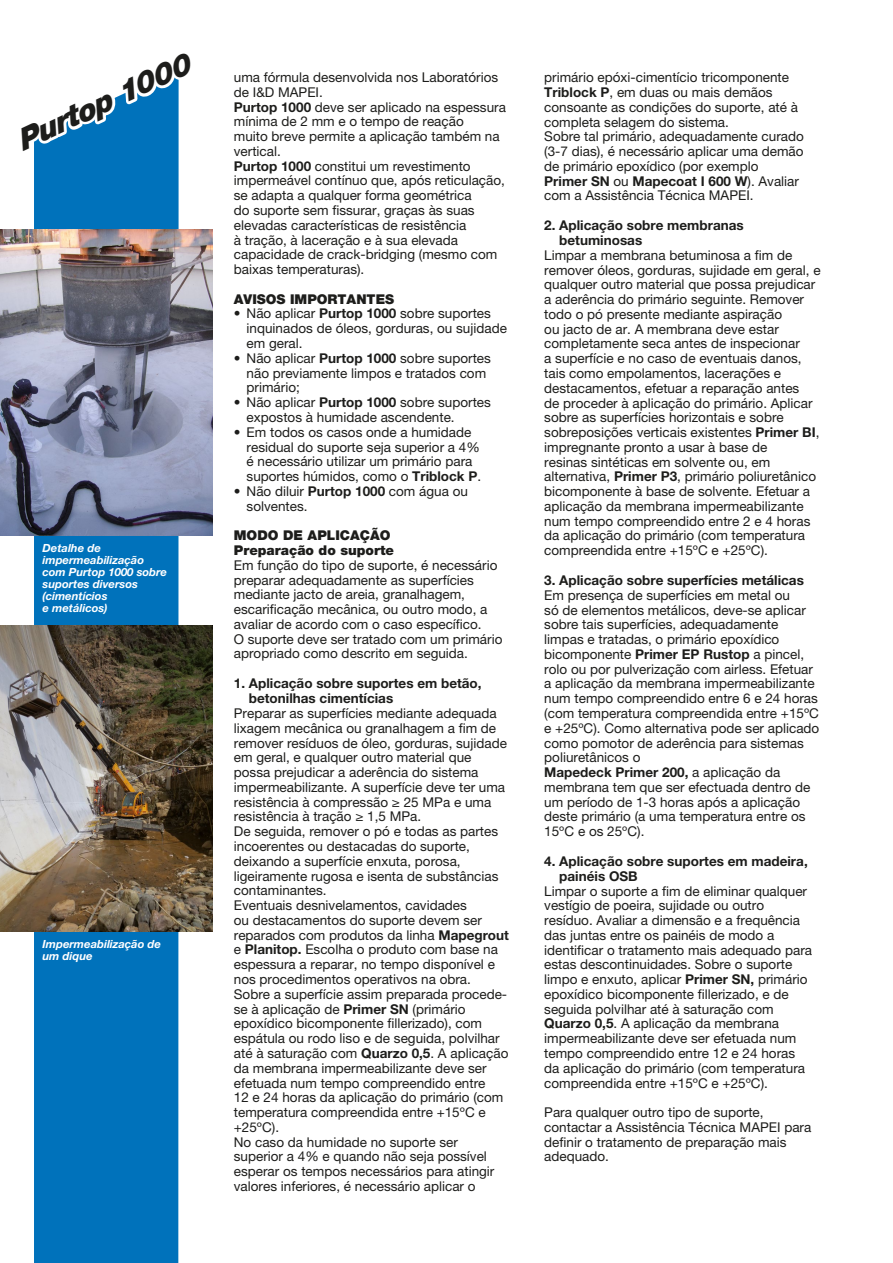
<style>
.page{position:relative;width:893px;height:1263px;background:#fff}
.page>*{position:absolute;margin:0;border:0;box-sizing:border-box;transform-origin:0 0}
.t1{font:italic 900 29.85px "Helvetica Neue LTW1 G";color:#1d1d1b}
.t2{font:13.5px/14.9px "Helvetica Neue LTW1 G";color:#1d1d1b}
.t3{font:700 13.5px/14.7px "Helvetica Neue LTW1 G";color:#1d1d1b}
.t4{font:900 13.5px/14.9px "Helvetica Neue LTW1 G";color:#1d1d1b}
.t5{font:italic 700 11.25px/12px "Helvetica Neue LTW1 G";color:#fff}
.s1{color:#fff}
.s2{font-weight:700}
</style>
<div class="page">
<div style="left:34px;top:163px;width:145px;height:1100px;background:#0072bb"></div>
<svg style="left:34px;top:73px;width:145px;height:90px"></svg>
<img style="left:0;top:230px;width:213px;height:306px">
<img style="left:0;top:625px;width:213px;height:306px">
<h1 class="t1" style="left:12px;top:125px;width:189px;rotate:-25deg">Purtop 1<span class="s1">000</span></h1>
<p class="t5" style="left:43px;top:542px;width:126px">Detalhe de impermeabilização com Purtop 1000 sobre suportes diversos (cimentícios<br>e metálicos)</p>
<p class="t5" style="left:43px;top:938px;width:120px">Impermeabilização de um dique</p>
<p class="t2" style="left:234px;top:70px;width:274px">uma fórmula desenvolvida nos Laboratórios de I&amp;D MAPEI.<br><span class="s2">Purtop 1000</span> deve ser aplicado na espessura mínima de 2 mm e o tempo de reação<br>muito breve permite a aplicação também na vertical.<br><span class="s2">Purtop 1000</span> constitui um revestimento impermeável contínuo que, após reticulação, se adapta a qualquer forma geométrica<br>do suporte sem fissurar, graças às suas elevadas características de resistência<br>à tração, à laceração e à sua elevada capacidade de crack-bridging (mesmo com baixas temperaturas).</p>
<p class="t4" style="left:234px;top:291px;width:162px">AVISOS IMPORTANTES</p>
<p class="t2" style="left:247px;top:306px;width:262px;text-indent:-13px">• Não aplicar <span class="s2">Purtop 1000</span> sobre suportes inquinados de óleos, gorduras, ou sujidade em geral.</p>
<p class="t2" style="left:247px;top:350px;width:246px;text-indent:-13px">• Não aplicar <span class="s2">Purtop 1000</span> sobre suportes não previamente limpos e tratados com primário;</p>
<p class="t2" style="left:247px;top:395px;width:246px;text-indent:-13px">• Não aplicar <span class="s2">Purtop 1000</span> sobre suportes expostos à humidade ascendente.</p>
<p class="t2" style="left:247px;top:424px;width:236px;text-indent:-13px">• Em todos os casos onde a humidade residual do suporte seja superior a 4% é necessário utilizar um primário para suportes húmidos, como o <span class="s2">Triblock P</span>.</p>
<p class="t2" style="left:247px;top:484px;width:223px;text-indent:-13px">• Não diluir <span class="s2">Purtop 1000</span> com água ou solventes.</p>
<p class="t4" style="left:234px;top:528px;width:162px">MODO DE APLICAÇÃO<br>Preparação do suporte</p>
<p class="t2" style="left:234px;top:557px;width:270px">Em função do tipo de suporte, é necessário preparar adequadamente as superfícies mediante jacto de areia, granalhagem, escarificação mecânica, ou outro modo, a avaliar de acordo com o caso específico.<br>O suporte deve ser tratado com um primário apropriado como descrito em seguida.</p>
<p class="t3" style="left:249px;top:676px;width:234px;text-indent:-15px">1. Aplicação sobre suportes em betão, betonilhas cimentícias</p>
<p class="t2" style="left:234px;top:706px;width:277px">Preparar as superfícies mediante adequada lixagem mecânica ou granalhagem a fim de remover resíduos de óleo, gorduras, sujidade em geral, e qualquer outro material que possa prejudicar a aderência do sistema impermeabilizante. A superfície deve ter uma resistência à compressão ≥ 25 MPa e uma resistência à tração ≥ 1,5 MPa.<br>De seguida, remover o pó e todas as partes incoerentes ou destacadas do suporte, deixando a superfície enxuta, porosa, ligeiramente rugosa e isenta de substâncias contaminantes.<br>Eventuais desnivelamentos, cavidades<br>ou destacamentos do suporte devem ser reparados com produtos da linha <span class="s2">Mapegrout </span>e <span class="s2">Planitop.</span> Escolha o produto com base na espessura a reparar, no tempo disponível e nos procedimentos operativos na obra.<br>Sobre a superfície assim preparada procede&shy;se à aplicação de <span class="s2">Primer SN</span> (primário epoxídico bicomponente fillerizado), com espátula ou rodo liso e de seguida, polvilhar até à saturação com <span class="s2">Quarzo 0,5</span>. A aplicação da membrana impermeabilizante deve ser efetuada num tempo compreendido entre<br>12 e 24 horas da aplicação do primário (com temperatura compreendida entre +15ºC e +25ºC).<br>No caso da humidade no suporte ser superior a 4% e quando não seja possível esperar os tempos necessários para atingir valores inferiores, é necessário aplicar o</p>
<p class="t2" style="left:544px;top:70px;width:261px">primário epóxi-cimentício tricomponente <span class="s2">Triblock P</span>, em duas ou mais demãos consoante as condições do suporte, até à completa selagem do sistema.<br>Sobre tal primário, adequadamente curado (3-7 dias), é necessário aplicar uma demão de primário epoxídico (por exemplo <span class="s2">Primer SN</span> ou <span class="s2">Mapecoat I 600 W</span>). Avaliar com a Assistência Técnica MAPEI.</p>
<p class="t3" style="left:559px;top:218px;width:186px;text-indent:-15px">2. Aplicação sobre membranas betuminosas</p>
<p class="t2" style="left:544px;top:248px;width:278px">Limpar a membrana betuminosa a fim de remover óleos, gorduras, sujidade em geral, e qualquer outro material que possa prejudicar a aderência do primário seguinte. Remover todo o pó presente mediante aspiração<br>ou jacto de ar. A membrana deve estar completamente seca antes de inspecionar<br>a superfície e no caso de eventuais danos, tais como empolamentos, lacerações e destacamentos, efetuar a reparação antes<br>de proceder à aplicação do primário. Aplicar sobre as superfícies horizontais e sobre sobreposições verticais existentes <span class="s2">Primer BI</span>, impregnante pronto a usar à base de<br>resinas sintéticas em solvente ou, em alternativa, <span class="s2">Primer P3</span>, primário poliuretânico bicomponente à base de solvente. Efetuar a aplicação da membrana impermeabilizante num tempo compreendido entre 2 e 4 horas da aplicação do primário (com temperatura compreendida entre +15ºC e +25ºC).</p>
<p class="t3" style="left:544px;top:573px;width:261px">3. Aplicação sobre superfícies metálicas</p>
<p class="t2" style="left:544px;top:588px;width:277px">Em presença de superfícies em metal ou<br>só de elementos metálicos, deve-se aplicar sobre tais superfícies, adequadamente limpas e tratadas, o primário epoxídico bicomponente <span class="s2">Primer EP Rustop</span> a pincel, rolo ou por pulverização com airless. Efetuar a aplicação da membrana impermeabilizante num tempo compreendido entre 6 e 24 horas (com temperatura compreendida entre +15ºC e +25ºC). Como alternativa pode ser aplicado como pomotor de aderência para sistemas poliuretânicos o<br><span class="s2">Mapedeck Primer 200,</span> a aplicação da membrana tem que ser efectuada dentro de um período de 1-3 horas após a aplicação deste primário (a uma temperatura entre os 15ºC e os 25ºC).</p>
<p class="t3" style="left:559px;top:854px;width:250px;text-indent:-15px">4. Aplicação sobre suportes em madeira, painéis OSB</p>
<p class="t2" style="left:544px;top:883px;width:269px">Limpar o suporte a fim de eliminar qualquer vestígio de poeira, sujidade ou outro resíduo. Avaliar a dimensão e a frequência das juntas entre os painéis de modo a identificar o tratamento mais adequado para estas descontinuidades. Sobre o suporte limpo e enxuto, aplicar <span class="s2">Primer SN,</span> primário epoxídico bicomponente fillerizado, e de seguida polvilhar até à saturação com <span class="s2">Quarzo 0,5</span>. A aplicação da membrana impermeabilizante deve ser efetuada num tempo compreendido entre 12 e 24 horas da aplicação do primário (com temperatura compreendida entre +15ºC e +25ºC).</p>
<p class="t2" style="left:544px;top:1105px;width:269px">Para qualquer outro tipo de suporte, contactar a Assistência Técnica MAPEI para definir o tratamento de preparação mais adequado.</p>
</div>
